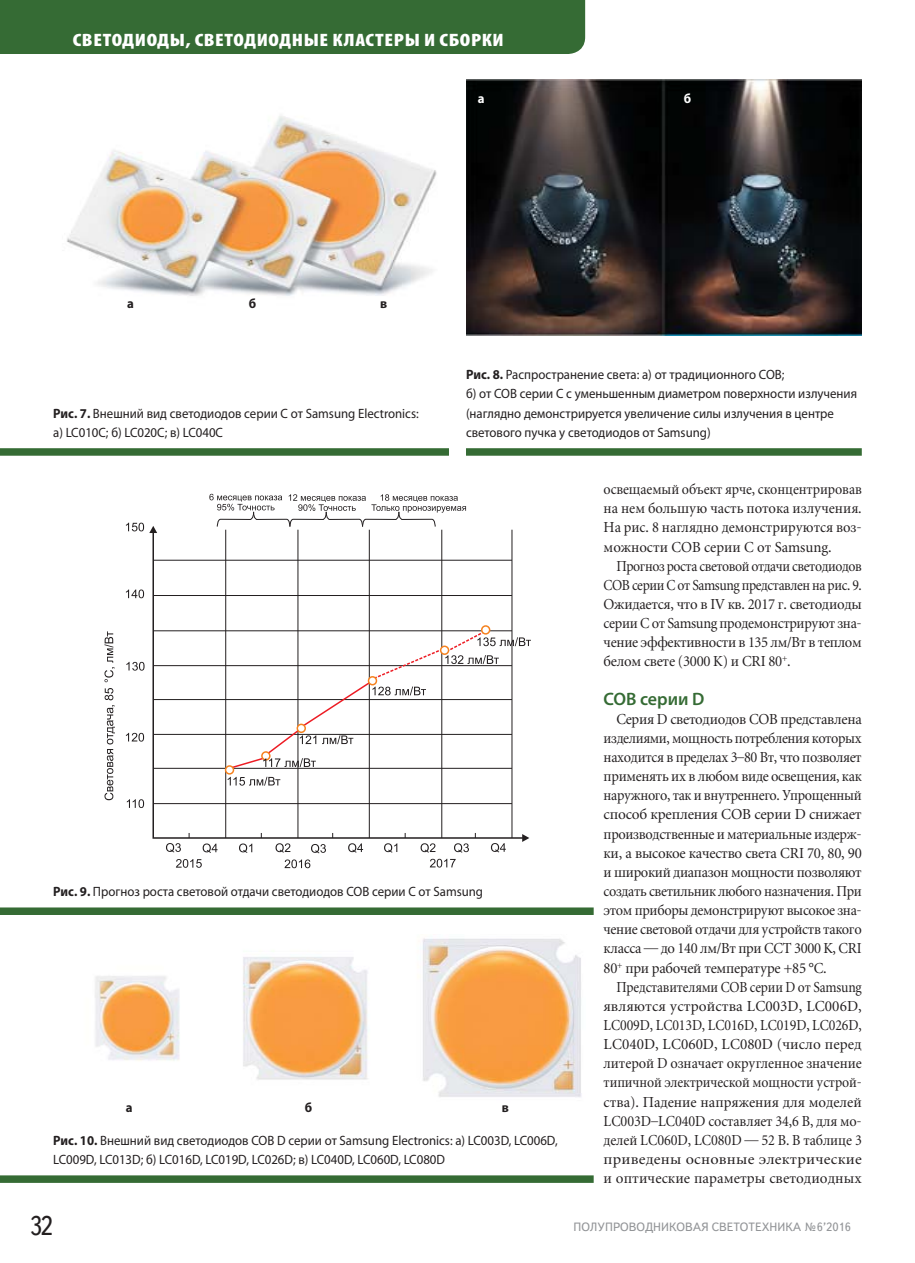
<style>
.page{position:relative;width:915px;height:1263px;background:#fff}
.page>*{position:absolute;margin:0;border:0;box-sizing:border-box;transform-origin:0 0}
.t1{font:27px "Text Book C";color:#231f20;scale:.9 1}
.t2{font:900 condensed 18px "Myriad Pro";letter-spacing:.03em;color:#fff;scale:1.17 1}
.t3{font:600 18px "Myriad Pro";letter-spacing:-.01em;color:#356b34}
.t4{font:15px/19.2px "Miniature";letter-spacing:-.02em;color:#231f20;text-align:justify;scale:.96 1}
.t5{font:15px/19.2px "Miniature";letter-spacing:-.02em;color:#231f20;text-align:justify;scale:.88 1}
.t6{font:15px/19.2px "Miniature";letter-spacing:-.02em;color:#231f20;text-align:justify;scale:.89 1}
.t7{font:15px/19.2px "Miniature";letter-spacing:-.02em;color:#231f20;text-align:justify;scale:.91 1}
.t8{font:13.5px/19.2px "Myriad Pro";color:#231f20;scale:.95 1}
.t9{font:700 13.5px "Myriad Pro";color:#231f20;scale:.95 1}
.t10{font:700 13.5px "Myriad Pro";color:#fff;scale:.95 1}
.t11{font:12px "Text Book C";color:#939598}
.s1{font-weight:700}
</style>
<div class="page">
<div style="left:0;top:0;width:585px;height:54px;background:#356b34"></div>
<img style="left:67px;top:116px;width:370px;height:180px">
<svg style="left:152px;top:531px;width:370px;height:308px"></svg>
<svg style="left:522px;top:834px;width:7px;height:8px"></svg>
<hr style="left:153px;top:560px;width:359px;height:1px;background:#231f20">
<hr style="left:153px;top:595px;width:359px;height:1px;background:#231f20">
<hr style="left:153px;top:630px;width:359px;height:1px;background:#231f20">
<hr style="left:153px;top:665px;width:359px;height:1px;background:#231f20">
<hr style="left:153px;top:699px;width:359px;height:1px;background:#231f20">
<hr style="left:153px;top:734px;width:359px;height:1px;background:#231f20">
<hr style="left:153px;top:768px;width:359px;height:1px;background:#231f20">
<hr style="left:153px;top:803px;width:359px;height:1px;background:#231f20">
<hr style="left:511px;top:530px;width:1px;height:308px;background:#231f20">
<hr style="left:441px;top:530px;width:1px;height:308px;background:#231f20">
<hr style="left:369px;top:530px;width:1px;height:308px;background:#231f20">
<hr style="left:297px;top:530px;width:1px;height:308px;background:#231f20">
<hr style="left:225px;top:530px;width:1px;height:308px;background:#231f20">
<div style="left:481px;top:626px;width:8px;height:8px;background:#fff;border-radius:50%"></div>
<div style="left:481px;top:625px;width:9px;height:10px;border:2px solid #f5821f;border-radius:50%"></div>
<div style="left:225px;top:766px;width:8px;height:8px;background:#fff;border-radius:50%"></div>
<div style="left:225px;top:765px;width:9px;height:10px;border:2px solid #f5821f;border-radius:50%"></div>
<svg style="left:209px;top:494px;width:257px;height:33px"></svg>
<svg style="left:104px;top:688px;width:11px;height:112px"></svg>
<svg style="left:104px;top:631px;width:11px;height:51px"></svg>
<svg style="left:227px;top:777px;width:53px;height:9px"></svg>
<svg style="left:227px;top:629px;width:303px;height:141px"></svg>
<svg style="left:126px;top:523px;width:31px;height:10px"></svg>
<svg style="left:126px;top:589px;width:18px;height:9px"></svg>
<svg style="left:126px;top:662px;width:18px;height:9px"></svg>
<svg style="left:126px;top:733px;width:18px;height:9px"></svg>
<svg style="left:127px;top:799px;width:17px;height:9px"></svg>
<svg style="left:166px;top:843px;width:15px;height:9px"></svg>
<svg style="left:202px;top:843px;width:15px;height:10px"></svg>
<svg style="left:176px;top:859px;width:26px;height:9px"></svg>
<svg style="left:275px;top:843px;width:15px;height:10px"></svg>
<svg style="left:239px;top:843px;width:13px;height:10px"></svg>
<svg style="left:311px;top:844px;width:15px;height:9px"></svg>
<svg style="left:348px;top:843px;width:15px;height:10px"></svg>
<svg style="left:284px;top:859px;width:26px;height:9px"></svg>
<svg style="left:384px;top:843px;width:13px;height:10px"></svg>
<svg style="left:420px;top:843px;width:15px;height:10px"></svg>
<svg style="left:454px;top:843px;width:15px;height:10px"></svg>
<svg style="left:490px;top:843px;width:15px;height:9px"></svg>
<svg style="left:430px;top:859px;width:25px;height:8px"></svg>
<img style="left:95px;top:938px;width:487px;height:159px">
<img style="left:466px;top:80px;width:395px;height:255px">
<div style="left:0;top:448px;width:449px;height:8px;background:#356b34"></div>
<div style="left:0;top:907px;width:593px;height:8px;background:#356b34"></div>
<div style="left:0;top:1175px;width:593px;height:8px;background:#356b34"></div>
<div style="left:466px;top:448px;width:395px;height:8px;background:#356b34"></div>
<p class="t2" style="left:73px;top:29px;width:370px">СВЕТОДИОДЫ, СВЕТОДИОДНЫЕ КЛАСТЕРЫ И СБОРКИ</p>
<p class="t10" style="left:478px;top:90px;width:9px">а</p>
<p class="t10" style="left:683px;top:90px;width:9px">б</p>
<p class="t9" style="left:127px;top:295px;width:9px">а</p>
<p class="t9" style="left:249px;top:295px;width:9px">б</p>
<p class="t9" style="left:380px;top:295px;width:9px">в</p>
<p class="t8" style="left:53px;top:405px;width:386px"><span class="s1">Рис. 7.</span> Внешний вид светодиодов серии С от Samsung Electronics: а) LC010C; б) LC020C; в) LC040C</p>
<p class="t8" style="left:466px;top:367px;width:413px"><span class="s1">Рис. 8.</span> Распространение света: а) от традиционного СОВ;<br>б) от СОВ серии С с уменьшенным диаметром поверхности излучения (наглядно демонстрируется увеличение силы излучения в центре светового пучка у светодиодов от Samsung)</p>
<p class="t8" style="left:53px;top:883px;width:454px"><span class="s1">Рис. 9.</span> Прогноз роста световой отдачи светодиодов COB серии С от Samsung</p>
<p class="t9" style="left:126px;top:1099px;width:9px">а</p>
<p class="t9" style="left:305px;top:1099px;width:9px">б</p>
<p class="t9" style="left:501px;top:1099px;width:9px">в</p>
<p class="t8" style="left:53px;top:1132px;width:532px"><span class="s1">Рис. 10.</span> Внешний вид светодиодов COB D серии от Samsung Electronics: а) LC003D, LC006D,<br>LC009D, LC013D; б) LC016D, LC019D, LC026D; в) LC040D, LC060D, LC080D</p>
<p class="t7" style="left:603px;top:481px;width:285px">освещаемый объект ярче, сконцентрировав на нем большую часть потока излучения.<br>На рис. 8 наглядно демонстрируются воз&shy;можности СОВ серии С от Samsung.</p>
<p class="t6" style="left:603px;top:558px;width:291px;text-indent:13px">Прогноз роста световой отдачи светодиодов COB серии С от Samsung представлен на рис. 9.<br>Ожидается, что в IV кв. 2017 г. светодиоды серии С от Samsung продемонстрируют зна&shy;чение эффективности в 135 лм/Вт в теплом белом свете (3000 К) и CRI 80<sup>+</sup>.</p>
<p class="t3" style="left:603px;top:688px;width:102px">СОВ серии D</p>
<p class="t4" style="left:603px;top:711px;width:270px;text-indent:13px">Серия D светодиодов COB представлена изделиями, мощность потребления которых находится в пределах 3–80 Вт, что позволяет применять их в любом виде освещения, как наружного, так и внутреннего. Упрощенный способ крепления СОВ серии D снижает производственные и материальные издерж&shy;ки, а высокое качество света CRI 70, 80, 90 и широкий диапазон мощности позволяют создать светильник любого назначения. При этом приборы демонстрируют высокое зна&shy;чение световой отдачи для устройств такого класса — до 140 лм/Вт при ССТ 3000 К, CRI 80<sup>+</sup> при рабочей температуре +85 °С.</p>
<p class="t5" style="left:603px;top:978px;width:295px;text-indent:13px">Представителями СОВ серии D от Samsung являются устройства LC003D, LC006D, LC009D, LC013D, LC016D, LC019D, LC026D, LC040D, LC060D, LC080D (число перед литерой D означает округленное значение типичной электрической мощности устрой&shy;ства). Падение напряжения для моделей LC003D–LC040D составляет 34,6 В, для мо&shy;делей LC060D, LC080D — 52 В. В таблице 3 приведены основные электрические и оптические параметры светодиодных</p>
<h1 class="t1" style="left:30px;top:1210px;width:27px">32</h1>
<p class="t11" style="left:573px;top:1220px;width:279px">ПОЛУПРОВОДНИКОВАЯ СВЕТОТЕХНИКА №6’2016</p>
</div>
